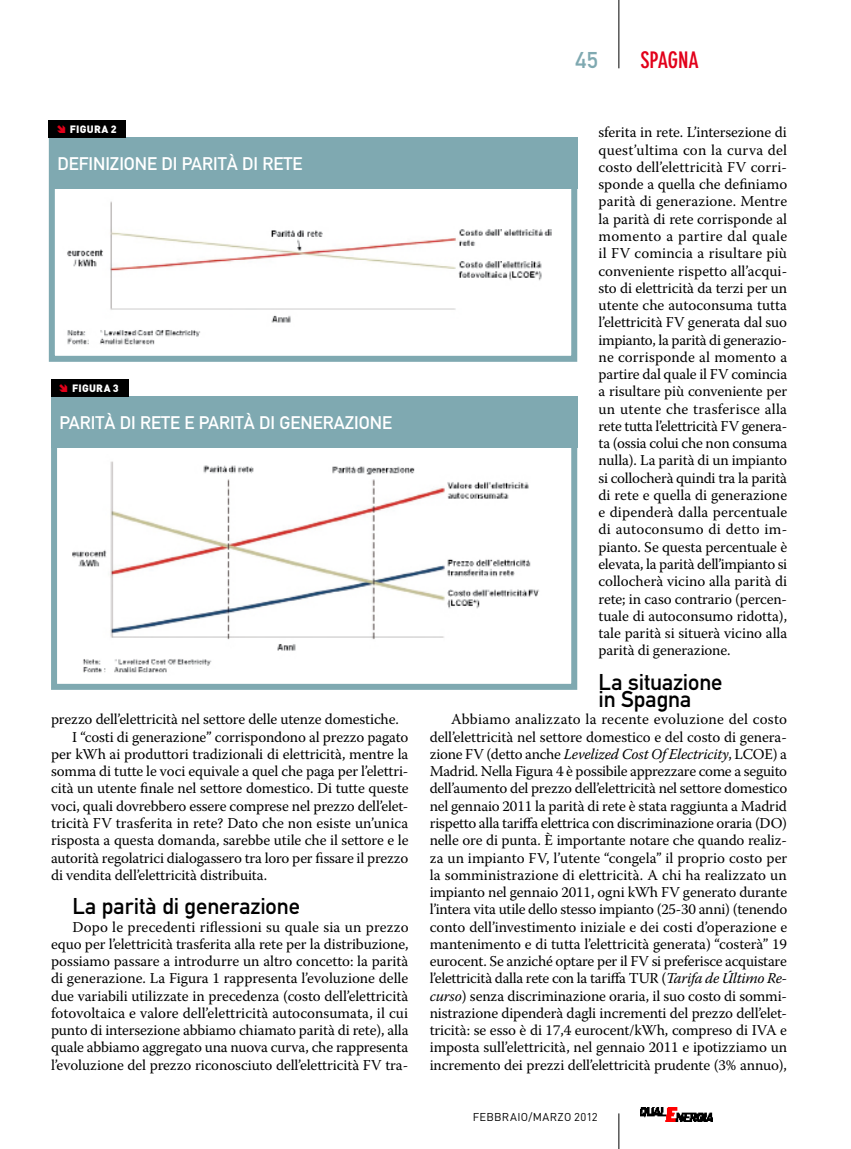
<style>
.page{position:relative;width:851px;height:1149px;background:#fff}
.page>*{position:absolute;margin:0;border:0;box-sizing:border-box;transform-origin:0 0}
.t1{font:22.5px/17.2px "DIN Mittelschrift";color:#000}
.t2{font:700 condensed 22.5px "DIN Neuzeit Grotesk";letter-spacing:-.01em;color:#e2001a}
.t3{font:22.5px "DIN Mittelschrift";color:#7fa9b1}
.t4{font:18px "DIN Mittelschrift";color:#fff}
.t5{font:15px/17.2px "Warnock Pro";letter-spacing:-.01em;color:#000;text-align:justify}
.t6{font:11.25px "DIN";letter-spacing:.025em;color:#000}
.t7{font:900 10.5px "DIN";letter-spacing:.025em;color:#fff}
.s1{color:#e2001a}
.s2{font-style:italic}
</style>
<div class="page">
<hr style="left:618px;top:1112px;width:1px;height:36px;background:#000">
<img style="left:640px;top:1107px;width:72px;height:14px">
<hr style="left:618px;top:0;width:1px;height:68px;background:#000">
<img style="left:67px;top:201px;width:485px;height:144px">
<div style="left:49px;top:137px;width:528px;height:225px;border:6px solid #7fa9b1"></div>
<div style="left:49px;top:137px;width:528px;height:52px;background:#7fa9b1"></div>
<div style="left:49px;top:120px;width:77px;height:17px;background:#000"></div>
<img style="left:72px;top:461px;width:467px;height:212px">
<div style="left:51px;top:396px;width:526px;height:293px;border:6px solid #7fa9b1"></div>
<div style="left:51px;top:396px;width:526px;height:52px;background:#7fa9b1"></div>
<div style="left:51px;top:379px;width:77px;height:17px;background:#000"></div>
<h1 class="t3" style="left:575px;top:47px;width:24px">45</h1>
<h1 class="t2" style="left:640px;top:47px;width:60px">SPAGNA</h1>
<p class="t7" style="left:56px;top:122px;width:62px"><span class="s1">➔</span> FIGURA 2</p>
<p class="t4" style="left:57px;top:153px;width:247px">DEFINIZIONE DI PARITÀ DI RETE</p>
<p class="t7" style="left:59px;top:381px;width:62px"><span class="s1">➔</span> FIGURA 3</p>
<p class="t4" style="left:60px;top:412px;width:334px">PARITÀ DI RETE E PARITÀ DI GENERAZIONE</p>
<p class="t5" style="left:51px;top:710px;width:349px">prezzo dell’elettricità nel settore delle utenze domestiche.</p>
<p class="t5" style="left:72px;top:727px;width:337px">I “costi di generazione” corrispondono al prezzo pagato</p>
<p class="t5" style="left:51px;top:744px;width:359px">per kWh ai produttori tradizionali di elettricità, mentre la</p>
<p class="t5" style="left:51px;top:762px;width:359px">somma di tutte le voci equivale a quel che paga per l’elettri-</p>
<p class="t5" style="left:51px;top:779px;width:359px">cità un utente finale nel settore domestico. Di tutte queste</p>
<p class="t5" style="left:51px;top:796px;width:359px">voci, quali dovrebbero essere comprese nel prezzo dell’elet-</p>
<p class="t5" style="left:51px;top:813px;width:358px">tricità FV trasferita in rete? Dato che non esiste un’unica</p>
<p class="t5" style="left:51px;top:831px;width:359px">risposta a questa domanda, sarebbe utile che il settore e le</p>
<p class="t5" style="left:51px;top:848px;width:359px">autorità regolatrici dialogassero tra loro per fissare il prezzo</p>
<p class="t5" style="left:51px;top:865px;width:218px">di vendita dell’elettricità distribuita.</p>
<h1 class="t1" style="left:72px;top:897px;width:229px">LA PARITÀ DI GENERAZIONE</h1>
<p class="t5" style="left:51px;top:917px;width:359px;text-indent:21px">Dopo le precedenti riflessioni su quale sia un prezzo equo per l’elettricità trasferita alla rete per la distribuzione, possiamo passare a introdurre un altro concetto: la parità di generazione. La Figura 1 rappresenta l’evoluzione delle due variabili utilizzate in precedenza (costo dell’elettricità fotovoltaica e valore dell’elettricità autoconsumata, il cui punto di intersezione abbiamo chiamato parità di rete), alla quale abbiamo aggregato una nuova curva, che rappresenta l’evoluzione del prezzo riconosciuto dell’elettricità FV tra-</p>
<p class="t5" style="left:598px;top:123px;width:190px">sferita in rete. L’intersezione di quest’ultima con la curva del costo dell’elettricità FV corri&shy;sponde a quella che definiamo parità di generazione. Mentre la parità di rete corrisponde al momento a partire dal quale il FV comincia a risultare più conveniente rispetto all’acqui&shy;sto di elettricità da terzi per un utente che autoconsuma tutta l’elettricità FV generata dal suo impianto, la parità di generazio&shy;ne corrisponde al momento a partire dal quale il FV comincia a risultare più conveniente per un utente che trasferisce alla rete tutta l’elettricità FV genera&shy;ta (ossia colui che non consuma nulla). La parità di un impianto si collocherà quindi tra la parità di rete e quella di generazione e dipenderà dalla percentuale di autoconsumo di detto im&shy;pianto. Se questa percentuale è elevata, la parità dell’impianto si collocherà vicino alla parità di rete; in caso contrario (percen&shy;tuale di autoconsumo ridotta), tale parità si situerà vicino alla parità di generazione.</p>
<h1 class="t1" style="left:598px;top:673px;width:125px">LA SITUAZIONE<br>IN SPAGNA</h1>
<p class="t5" style="left:429px;top:710px;width:359px;text-indent:21px">Abbiamo analizzato la recente evoluzione del costo dell’elettricità nel settore domestico e del costo di genera&shy;zione FV (detto anche <span class="s2">Levelized Cost Of Electricity</span>, LCOE) a Madrid. Nella Figura 4 è possibile apprezzare come a seguito dell’aumento del prezzo dell’elettricità nel settore domestico nel gennaio 2011 la parità di rete è stata raggiunta a Madrid rispetto alla tariffa elettrica con discriminazione oraria (DO) nelle ore di punta. È importante notare che quando realiz&shy;za un impianto FV, l’utente “congela” il proprio costo per la somministrazione di elettricità. A chi ha realizzato un impianto nel gennaio 2011, ogni kWh FV generato durante l’intera vita utile dello stesso impianto (25-30 anni) (tenendo conto dell’investimento iniziale e dei costi d’operazione e mantenimento e di tutta l’elettricità generata) “costerà” 19 eurocent. Se anziché optare per il FV si preferisce acquistare l’elettricità dalla rete con la tariffa TUR (<span class="s2">Tarifa de Último Re&shy;curso</span>) senza discriminazione oraria, il suo costo di sommi&shy;nistrazione dipenderà dagli incrementi del prezzo dell’elet&shy;tricità: se esso è di 17,4 eurocent/kWh, compreso di IVA e imposta sull’elettricità, nel gennaio 2011 e ipotizziamo un incremento dei prezzi dell’elettricità prudente (3% annuo),</p>
<p class="t6" style="left:472px;top:1109px;width:126px">FEBBRAIO/MARZO 2012</p>
</div>
